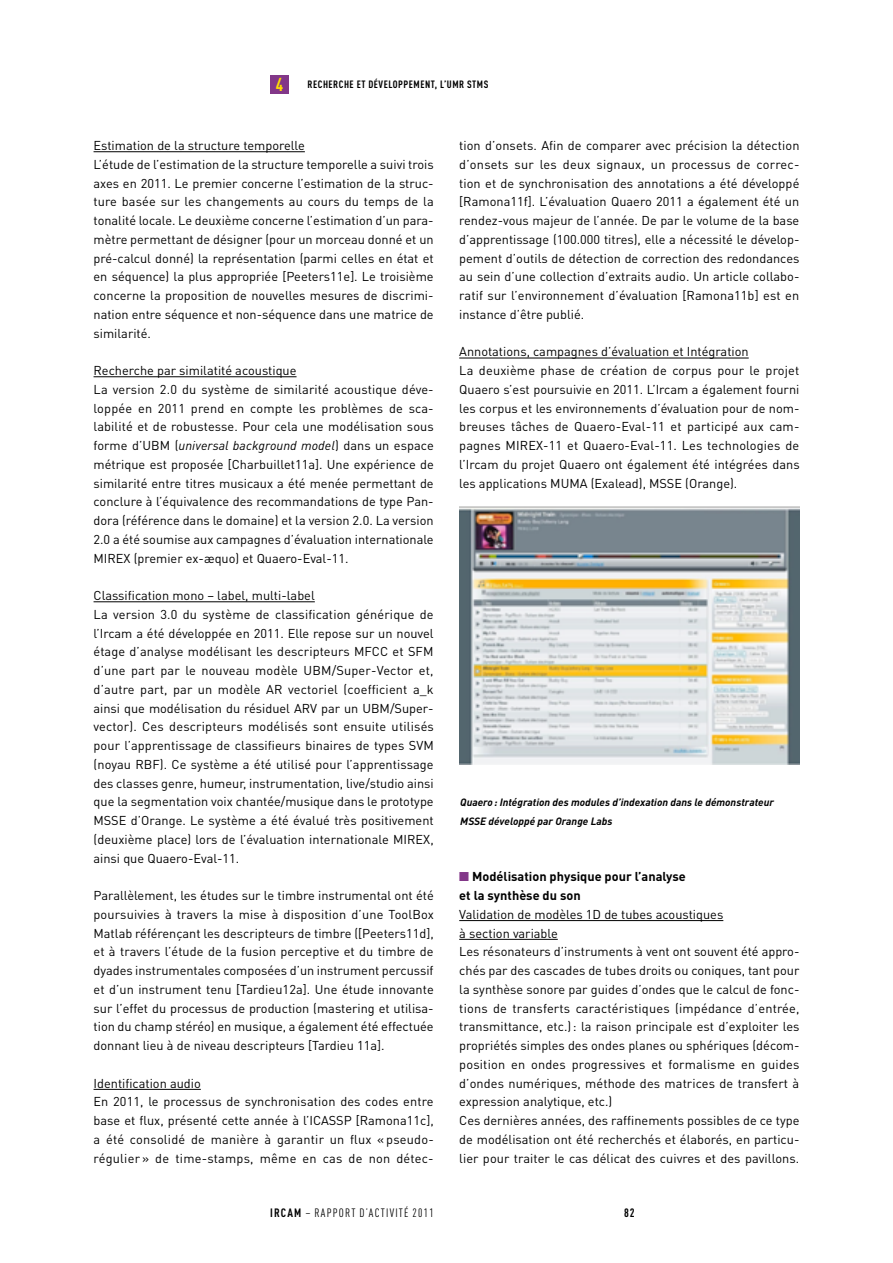
<style>
.page{position:relative;width:893px;height:1263px;background:#fff}
.page>*{position:absolute;margin:0;border:0;box-sizing:border-box;transform-origin:0 0}
.t1{font:700 18.45px "DIN Cond";color:#fd0}
.RA-Titre_5{font:12.75px/18.8px "DIN Pro";color:#000;text-align:justify}
.RA-Titre_4{font:700 12.75px "DIN Pro";color:#000}
.t2{font:12px "DIN Cond";letter-spacing:.105em;color:#000}
.t3{font:700 12px "DIN Cond";color:#000}
.t4{font:italic 700 10.5px/18.8px "DIN";color:#000}
.t5{font:700 10.5px "DIN Cond";letter-spacing:.05em;color:#000}
.s1{font-family:"DIN";font-style:italic}
.s2{color:#823788}
.s3{font-weight:700}
</style>
<div class="page">
<div style="left:270px;top:75px;width:19px;height:19px;background:#823788"></div>
<hr style="left:94px;top:151px;width:211px;height:1px;background:#000">
<hr style="left:94px;top:376px;width:203px;height:1px;background:#000">
<hr style="left:94px;top:601px;width:221px;height:1px;background:#000">
<hr style="left:94px;top:1089px;width:107px;height:1px;background:#000">
<hr style="left:459px;top:358px;width:290px;height:1px;background:#000">
<hr style="left:459px;top:920px;width:264px;height:1px;background:#000">
<hr style="left:459px;top:939px;width:99px;height:1px;background:#000">
<img style="left:459px;top:507px;width:340px;height:258px">
<h1 class="t1" style="left:276px;top:73px;width:9px">4</h1>
<p class="t5" style="left:308px;top:78px;width:182px">RECHERCHE ET DÉVELOPPEMENT, L’UMR STMS</p>
<p class="RA-Titre_5" style="left:94px;top:135px;width:213px">Estimation de la structure temporelle</p>
<p class="RA-Titre_5" style="left:94px;top:154px;width:342px">L’étude de l’estimation de la structure temporelle a suivi trois axes en 2011. Le premier concerne l’estimation de la struc&shy;ture basée sur les changements au cours du temps de la tonalité locale. Le deuxième concerne l’estimation d’un para&shy;mètre permettant de désigner (pour un morceau donné et un pré-calcul donné) la représentation (parmi celles en état et en séquence) la plus appropriée [Peeters11e]. Le troisième concerne la proposition de nouvelles mesures de discrimi&shy;nation entre séquence et non-séquence dans une matrice de similarité.</p>
<p class="RA-Titre_5" style="left:94px;top:360px;width:204px">Recherche par similatité acoustique</p>
<p class="RA-Titre_5" style="left:94px;top:379px;width:342px">La version 2.0 du système de similarité acoustique déve&shy;loppée en 2011 prend en compte les problèmes de sca&shy;labilité et de robustesse. Pour cela une modélisation sous forme d’UBM (<span class="s1">universal background model</span>) dans un espace métrique est proposée [Charbuillet11a]. Une expérience de similarité entre titres musicaux a été menée permettant de conclure à l’équivalence des recommandations de type Pan&shy;dora (référence dans le domaine) et la version 2.0. La version 2.0 a été soumise aux campagnes d’évaluation internationale MIREX (premier ex-æquo) et Quaero-Eval-11.</p>
<p class="RA-Titre_5" style="left:94px;top:585px;width:223px">Classification mono – label, multi-label</p>
<p class="RA-Titre_5" style="left:94px;top:604px;width:342px">La version 3.0 du système de classification générique de l’Ircam a été développée en 2011. Elle repose sur un nouvel étage d’analyse modélisant les descripteurs MFCC et SFM d’une part par le nouveau modèle UBM/Super-Vector et, d’autre part, par un modèle AR vectoriel (coefficient a_k ainsi que modélisation du résiduel ARV par un UBM/Super&shy;vector). Ces descripteurs modélisés sont ensuite utilisés pour l’apprentissage de classifieurs binaires de types SVM (noyau RBF). Ce système a été utilisé pour l’apprentissage des classes genre, humeur, instrumentation, live/studio ainsi que la segmentation voix chantée/musique dans le prototype MSSE d’Orange. Le système a été évalué très positivement (deuxième place) lors de l’évaluation internationale MIREX, ainsi que Quaero-Eval-11.</p>
<p class="RA-Titre_5" style="left:94px;top:885px;width:342px">Parallèlement, les études sur le timbre instrumental ont été poursuivies à travers la mise à disposition d’une ToolBox Matlab référençant les descripteurs de timbre ([Peeters11d], et à travers l’étude de la fusion perceptive et du timbre de dyades instrumentales composées d’un instrument percussif et d’un instrument tenu [Tardieu12a]. Une étude innovante sur l’effet du processus de production (mastering et utilisa&shy;tion du champ stéréo) en musique, a également été effectuée donnant lieu à de niveau descripteurs [Tardieu 11a].</p>
<p class="RA-Titre_5" style="left:94px;top:1073px;width:109px">Identification audio</p>
<p class="RA-Titre_5" style="left:94px;top:1092px;width:342px">En 2011, le processus de synchronisation des codes entre base et flux, présenté cette année à l’ICASSP [Ramona11c], a été consolidé de manière à garantir un flux « pseudo&shy;régulier » de time-stamps, même en cas de non détec-</p>
<p class="RA-Titre_5" style="left:459px;top:135px;width:342px">tion d’onsets. Afin de comparer avec précision la détection d’onsets sur les deux signaux, un processus de correc&shy;tion et de synchronisation des annotations a été développé [Ramona11f]. L’évaluation Quaero 2011 a également été un rendez-vous majeur de l’année. De par le volume de la base d’apprentissage (100.000 titres), elle a nécessité le dévelop&shy;pement d’outils de détection de correction des redondances au sein d’une collection d’extraits audio. Un article collabo&shy;ratif sur l’environnement d’évaluation [Ramona11b] est en instance d’être publié.</p>
<p class="RA-Titre_5" style="left:459px;top:342px;width:291px">Annotations, campagnes d’évaluation et Intégration</p>
<p class="RA-Titre_5" style="left:459px;top:360px;width:342px">La deuxième phase de création de corpus pour le projet Quaero s’est poursuivie en 2011. L’Ircam a également fourni les corpus et les environnements d’évaluation pour de nom&shy;breuses tâches de Quaero-Eval-11 et participé aux cam&shy;pagnes MIREX-11 et Quaero-Eval-11. Les technologies de l’Ircam du projet Quaero ont également été intégrées dans les applications MUMA (Exalead), MSSE (Orange).</p>
<p class="t4" style="left:460px;top:793px;width:315px">Quaero: Intégration des modules d’indexation dans le démonstrateur<br>MSSE développé par Orange Labs</p>
<p class="RA-Titre_4" style="left:459px;top:868px;width:228px"><span class="s2">■</span> Modélisation physique pour l’analyse</p>
<p class="RA-Titre_4" style="left:459px;top:887px;width:123px">et la synthèse du son</p>
<p class="RA-Titre_5" style="left:459px;top:904px;width:266px">Validation de modèles 1D de tubes acoustiques</p>
<p class="RA-Titre_5" style="left:459px;top:923px;width:100px">à section variable</p>
<p class="RA-Titre_5" style="left:459px;top:942px;width:342px">Les résonateurs d’instruments à vent ont souvent été appro&shy;chés par des cascades de tubes droits ou coniques, tant pour la synthèse sonore par guides d’ondes que le calcul de fonc&shy;tions de transferts caractéristiques (impédance d’entrée, transmittance, etc.): la raison principale est d’exploiter les propriétés simples des ondes planes ou sphériques (décom&shy;position en ondes progressives et formalisme en guides d’ondes numériques, méthode des matrices de transfert à expression analytique, etc.)</p>
<p class="RA-Titre_5" style="left:459px;top:1110px;width:342px">Ces dernières années, des raffinements possibles de ce type de modélisation ont été recherchés et élaborés, en particu&shy;lier pour traiter le cas délicat des cuivres et des pavillons.</p>
<p class="t2" style="left:270px;top:1206px;width:165px"><span class="s3">IRCAM</span> – RAPPORT D’ACTIVITÉ 2011</p>
<p class="t3" style="left:624px;top:1206px;width:12px">82</p>
</div>
